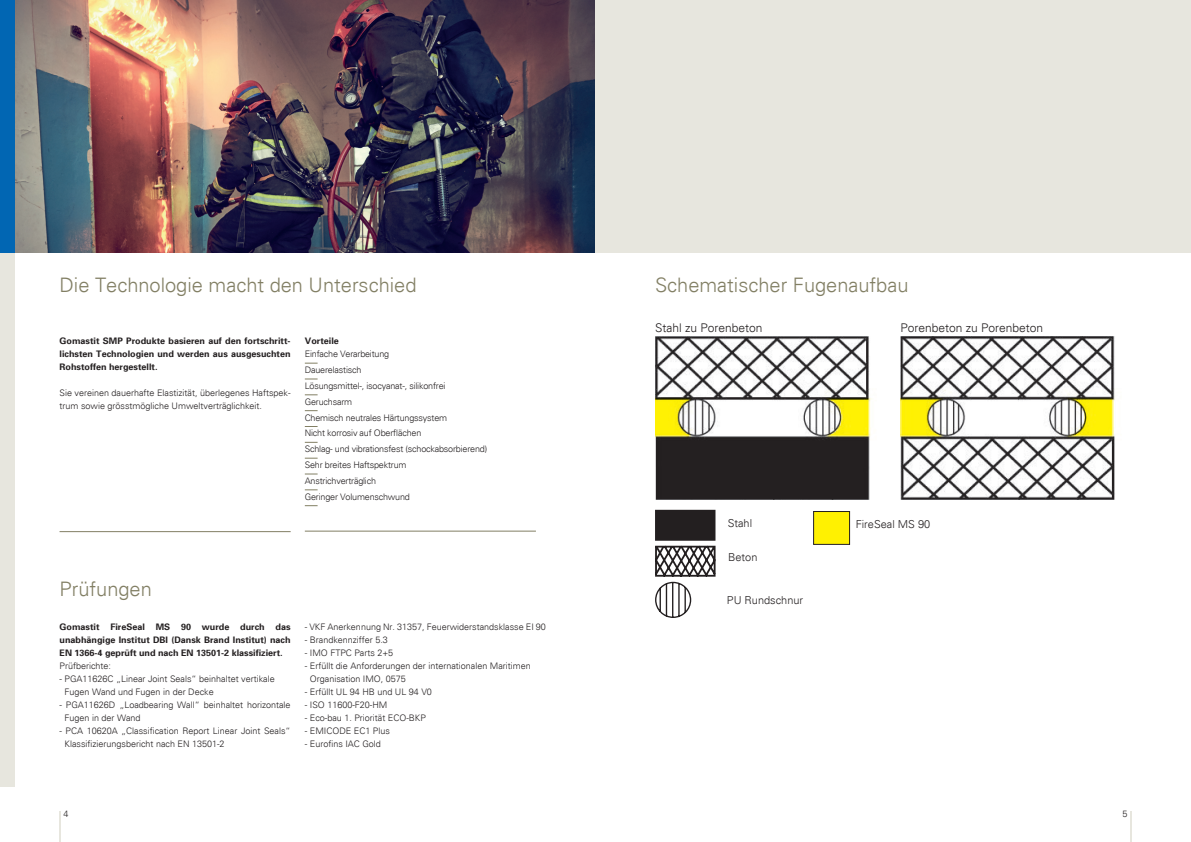
<style>
.page{position:relative;width:1191px;height:842px;background:#fff}
.page>*{position:absolute;margin:0;border:0;box-sizing:border-box;transform-origin:0 0}
.t1{font:300 20px "Univers";color:#827f64}
.t2{font:300 12px "Univers";color:#231f20}
.t3{font:300 11px "Univers";color:#231f20}
.t4{font:300 9px/13px "Univers";color:#231f20}
.t5{font:300 9px/15.8px "Univers";letter-spacing:-.02em;color:#231f20}
.t6{font:700 9px/13px "Univers 65";color:#231f20;text-align:justify}
</style>
<div class="page">
<hr style="left:60px;top:811px;width:1px;height:31px;background:#e7e6de">
<hr style="left:1130px;top:811px;width:1px;height:31px;background:#e7e6de">
<img style="left:14px;top:0;width:581px;height:252px">
<div style="left:0;top:252px;width:14px;height:535px;background:#e7e6de"></div>
<div style="left:0;top:0;width:14px;height:252px;background:#0166b3"></div>
<div style="left:596px;top:0;width:595px;height:252px;background:#e7e6de"></div>
<svg style="left:305px;top:363px;width:12px;height:1px"></svg>
<svg style="left:305px;top:379px;width:12px;height:1px"></svg>
<svg style="left:305px;top:395px;width:12px;height:1px"></svg>
<svg style="left:305px;top:410px;width:12px;height:1px"></svg>
<svg style="left:305px;top:426px;width:12px;height:1px"></svg>
<svg style="left:305px;top:442px;width:12px;height:1px"></svg>
<svg style="left:305px;top:458px;width:12px;height:1px"></svg>
<svg style="left:305px;top:474px;width:12px;height:1px"></svg>
<svg style="left:305px;top:490px;width:12px;height:1px"></svg>
<svg style="left:305px;top:505px;width:12px;height:1px"></svg>
<hr style="left:60px;top:531px;width:231px;height:1px;background:#827f64">
<hr style="left:305px;top:531px;width:231px;height:1px;background:#827f64">
<img style="left:655px;top:336px;width:281px;height:164px">
<img style="left:900px;top:336px;width:215px;height:163px">
<div style="left:656px;top:511px;width:58px;height:29px;background:#231f20"></div>
<div style="left:655px;top:510px;width:60px;height:31px;border:2px solid #231f20"></div>
<svg style="left:655px;top:545px;width:61px;height:73px"></svg>
<div style="left:813px;top:511px;width:36px;height:33px;background:#fff101"></div>
<div style="left:813px;top:511px;width:37px;height:34px;border:1px solid #231f20"></div>
<h1 class="t1" style="left:60px;top:273px;width:358px">Die Technologie macht den Unterschied</h1>
<p class="t6" style="left:60px;top:334px;width:233px">Gomastit SMP Produkte basieren auf den fortschritt&shy;lichsten Technologien und werden aus ausgesuchten Rohstoffen hergestellt.</p>
<p class="t4" style="left:60px;top:387px;width:233px">Sie vereinen dauerhafte Elastizität, überlegenes Haftspek&shy;trum sowie grösstmögliche Umweltverträglichkeit.</p>
<p class="t6" style="left:305px;top:334px;width:36px">Vorteile</p>
<p class="t5" style="left:305px;top:346px;width:184px">Einfache Verarbeitung<br>Dauerelastisch<br>Lösungsmittel-, isocyanat-, silikonfrei<br>Geruchsarm<br>Chemisch neutrales Härtungssystem<br>Nicht korrosiv auf Oberflächen<br>Schlag- und vibrationsfest (schockabsorbierend)<br>Sehr breites Haftspektrum<br>Anstrichverträglich<br>Geringer Volumenschwund</p>
<h1 class="t1" style="left:60px;top:577px;width:94px">Prüfungen</h1>
<p class="t6" style="left:60px;top:620px;width:233px">Gomastit FireSeal MS 90 wurde durch das unabhängige Institut DBI (Dansk Brand Institut) nach EN 1366-4 geprüft und nach EN 13501-2 klassifiziert.</p>
<p class="t4" style="left:60px;top:660px;width:53px">Prüfberichte:</p>
<p class="t4" style="left:65px;top:673px;width:212px;text-indent:-5px">- PGA11626C „Linear Joint Seals“ beinhaltet vertikale<br>Fugen Wand und Fugen in der Decke</p>
<p class="t4" style="left:65px;top:698px;width:228px;text-indent:-5px">- PGA11626D „Loadbearing Wall“ beinhaltet horizontale<br>Fugen in der Wand</p>
<p class="t4" style="left:65px;top:724px;width:228px;text-indent:-5px">- PCA 10620A „Classification Report Linear Joint Seals“<br>Klassifizierungsbericht nach EN 13501-2</p>
<p class="t4" style="left:305px;top:620px;width:243px">- VKF Anerkennung Nr. 31357, Feuerwiderstandsklasse EI 90</p>
<p class="t4" style="left:305px;top:633px;width:85px">- Brandkennziffer 5.3</p>
<p class="t4" style="left:305px;top:646px;width:90px">- IMO FTPC Parts 2+5</p>
<p class="t4" style="left:310px;top:659px;width:223px;text-indent:-5px">- Erfüllt die Anforderungen der internationalen Maritimen<br>Organisation IMO, 0575</p>
<p class="t4" style="left:305px;top:685px;width:129px">- Erfüllt UL 94 HB und UL 94 V0</p>
<p class="t4" style="left:305px;top:698px;width:84px">- ISO 11600-F20-HM</p>
<p class="t4" style="left:305px;top:711px;width:123px">- Eco-bau 1. Priorität ECO-BKP</p>
<p class="t4" style="left:305px;top:724px;width:87px">- EMICODE EC1 Plus</p>
<p class="t4" style="left:305px;top:737px;width:78px">- Eurofins IAC Gold</p>
<h1 class="t1" style="left:655px;top:273px;width:255px">Schematischer Fugenaufbau</h1>
<h2 class="t2" style="left:655px;top:320px;width:109px">Stahl zu Porenbeton</h2>
<h2 class="t2" style="left:900px;top:320px;width:144px">Porenbeton zu Porenbeton</h2>
<p class="t3" style="left:727px;top:516px;width:26px">Stahl</p>
<p class="t3" style="left:728px;top:551px;width:31px">Beton</p>
<p class="t3" style="left:727px;top:593px;width:78px">PU Rundschnur</p>
<p class="t3" style="left:855px;top:517px;width:76px">FireSeal MS 90</p>
<p class="t4" style="left:63px;top:808px;width:7px">4</p>
<p class="t4" style="left:1122px;top:807px;width:7px">5</p>
</div>
